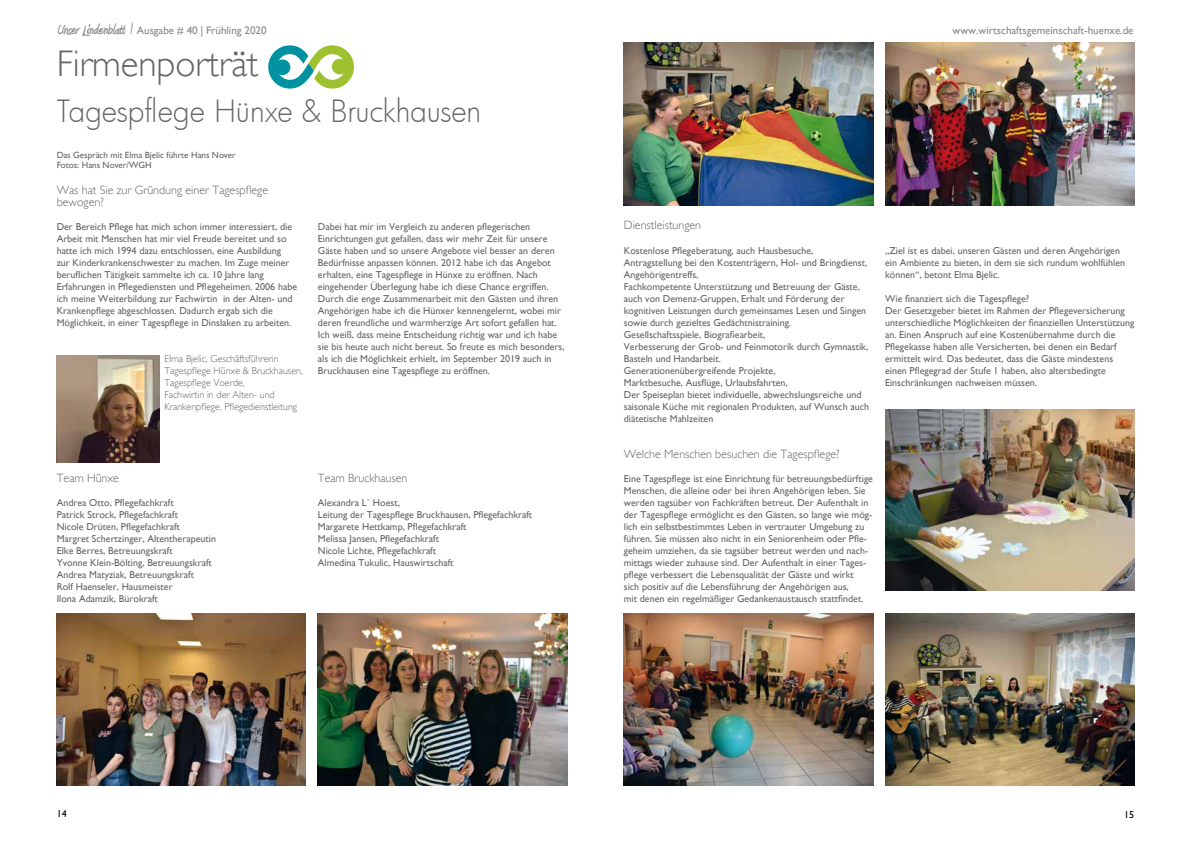
<style>
.page{position:relative;width:1191px;height:842px;background:#fff}
.page>*{position:absolute;margin:0;border:0;box-sizing:border-box;transform-origin:0 0}
.t1{font:300 37px "Gill Sans";color:#646567}
.t2{font:300 30px "Futura";letter-spacing:-.01em;color:#646567}
.t3{font:300 12px/12px "Gill Sans";color:#646567}
.t4{font:11px "Gill Sans";color:#87888a}
.t5{font:10px/12px "Gill Sans";color:#646567}
.t6{font:300 10px/12px "Gill Sans";color:#646567}
.t7{font:10px "Gill Sans";color:#000}
.t8{font:9px/10.8px "Gill Sans";color:#646567}
.s1{font-family:"Amienne";font-weight:700;font-size:18px}
</style>
<div class="page">
<svg style="left:268px;top:45px;width:86px;height:44px"></svg>
<img style="left:57px;top:355px;width:102px;height:108px">
<img style="left:57px;top:614px;width:249px;height:171px">
<img style="left:317px;top:614px;width:250px;height:171px">
<img style="left:624px;top:43px;width:249px;height:163px">
<img style="left:885px;top:43px;width:249px;height:163px">
<img style="left:624px;top:614px;width:249px;height:171px">
<img style="left:885px;top:614px;width:249px;height:171px">
<img style="left:885px;top:410px;width:249px;height:180px">
<p class="t4" style="left:57px;top:24px;width:211px"><span class="s1">Unser Lindenblatt |</span> Ausgabe # 40 | Frühling 2020</p>
<p class="t4" style="left:952px;top:24px;width:183px">www.wirtschaftsgemeinschaft-huenxe.de</p>
<h1 class="t1" style="left:57px;top:41px;width:203px">Firmenporträt</h1>
<h2 class="t2" style="left:57px;top:91px;width:426px">Tagespflege Hünxe &amp; Bruckhausen</h2>
<p class="t8" style="left:57px;top:149px;width:181px">Das Gespräch mit Elma Bjelic führte Hans Nover<br>Fotos: Hans Nover/WGH</p>
<p class="t3" style="left:57px;top:184px;width:213px">Was hat Sie zur Gründung einer Tagespflege bewogen?</p>
<p class="t5" style="left:57px;top:220px;width:242px">Der Bereich Pflege hat mich schon immer interessiert, die Arbeit mit Menschen hat mir viel Freude bereitet und so hatte ich mich 1994 dazu entschlossen, eine Ausbildung<br>zur Kinderkrankenschwester zu machen. Im Zuge meiner beruflichen Tätigkeit sammelte ich ca. 10 Jahre lang Erfahrungen in Pflegediensten und Pflegeheimen. 2006 habe ich meine Weiterbildung zur Fachwirtin in der Alten- und Krankenpflege abgeschlossen. Dadurch ergab sich die Möglichkeit, in einer Tagespflege in Dinslaken zu arbeiten.</p>
<p class="t5" style="left:318px;top:220px;width:248px">Dabei hat mir im Vergleich zu anderen pflegerischen Einrichtungen gut gefallen, dass wir mehr Zeit für unsere Gäste haben und so unsere Angebote viel besser an deren Bedürfnisse anpassen können. 2012 habe ich das Angebot erhalten, eine Tagespflege in Hünxe zu eröffnen. Nach eingehender Überlegung habe ich diese Chance ergriffen.<br>Durch die enge Zusammenarbeit mit den Gästen und ihren Angehörigen habe ich die Hünxer kennengelernt, wobei mir deren freundliche und warmherzige Art sofort gefallen hat.<br>Ich weiß, dass meine Entscheidung richtig war und ich habe sie bis heute auch nicht bereut. So freute es mich besonders, als ich die Möglichkeit erhielt, im September 2019 auch in Bruckhausen eine Tagespflege zu eröffnen.</p>
<p class="t6" style="left:164px;top:352px;width:140px">Elma Bjelic, Geschäftsführerin<br>Tagespflege Hünxe &amp; Bruckhausen,<br>Tagespflege Voerde,<br>Fachwirtin in der Alten- und<br>Krankenpflege, Pflegedienstleitung</p>
<p class="t3" style="left:57px;top:472px;width:64px">Team Hünxe</p>
<p class="t3" style="left:318px;top:472px;width:91px">Team Bruckhausen</p>
<p class="t5" style="left:57px;top:496px;width:161px">Andrea Otto, Pflegefachkraft<br>Patrick Strock, Pflegefachkraft<br>Nicole Drüten, Pflegefachkraft<br>Margret Schertzinger, Altentherapeutin Elke Berres, Betreuungskraft<br>Yvonne Klein-Bölting, Betreuungskraft Andrea Matyziak, Betreuungskraft<br>Rolf Haenseler, Hausmeister<br>Ilona Adamzik, Bürokraft</p>
<p class="t5" style="left:318px;top:496px;width:216px">Alexandra L` Hoest,<br>Leitung der Tagespflege Bruckhausen, Pflegefachkraft Margarete Hettkamp, Pflegefachkraft<br>Melissa Jansen, Pflegefachkraft<br>Nicole Lichte, Pflegefachkraft<br>Almedina Tukulic, Hauswirtschaft</p>
<p class="t3" style="left:624px;top:219px;width:79px">Dienstleistungen</p>
<p class="t5" style="left:624px;top:244px;width:247px">Kostenlose Pflegeberatung, auch Hausbesuche, Antragstellung bei den Kostenträgern, Hol- und Bringdienst, Angehörigentreffs,<br>Fachkompetente Unterstützung und Betreuung der Gäste, auch von Demenz-Gruppen, Erhalt und Förderung der kognitiven Leistungen durch gemeinsames Lesen und Singen sowie durch gezieltes Gedächtnistraining.<br>Gesellschaftsspiele, Biografiearbeit,<br>Verbesserung der Grob- und Feinmotorik durch Gymnastik, Basteln und Handarbeit.<br>Generationenübergreifende Projekte,<br>Marktbesuche, Ausflüge, Urlaubsfahrten,<br>Der Speiseplan bietet individuelle, abwechslungsreiche und saisonale Küche mit regionalen Produkten, auf Wunsch auch diätetische Mahlzeiten</p>
<p class="t3" style="left:624px;top:448px;width:217px">Welche Menschen besuchen die Tagespflege?</p>
<p class="t5" style="left:624px;top:472px;width:251px">Eine Tagespflege ist eine Einrichtung für betreuungsbedürftige Menschen, die alleine oder bei ihren Angehörigen leben. Sie werden tagsüber von Fachkräften betreut. Der Aufenthalt in der Tagespflege ermöglicht es den Gästen, so lange wie mög&shy;lich ein selbstbestimmtes Leben in vertrauter Umgebung zu führen. Sie müssen also nicht in ein Seniorenheim oder Pfle&shy;geheim umziehen, da sie tagsüber betreut werden und nach&shy;mittags wieder zuhause sind. Der Aufenthalt in einer Tages&shy;pflege verbessert die Lebensqualität der Gäste und wirkt<br>sich positiv auf die Lebensführung der Angehörigen aus,<br>mit denen ein regelmäßiger Gedankenaustausch stattfindet.</p>
<p class="t5" style="left:885px;top:244px;width:242px">„Ziel ist es dabei, unseren Gästen und deren Angehörigen ein Ambiente zu bieten, in dem sie sich rundum wohlfühlen können“, betont Elma Bjelic.</p>
<p class="t5" style="left:885px;top:292px;width:251px">Wie finanziert sich die Tagespflege?<br>Der Gesetzgeber bietet im Rahmen der Pflegeversicherung unterschiedliche Möglichkeiten der finanziellen Unterstützung an. Einen Anspruch auf eine Kostenübernahme durch die Pflegekasse haben alle Versicherten, bei denen ein Bedarf ermittelt wird. Das bedeutet, dass die Gäste mindestens einen Pflegegrad der Stufe 1 haben, also altersbedingte Einschränkungen nachweisen müssen.</p>
<p class="t7" style="left:57px;top:808px;width:11px">14</p>
<p class="t7" style="left:1124px;top:809px;width:11px">15</p>
</div>
